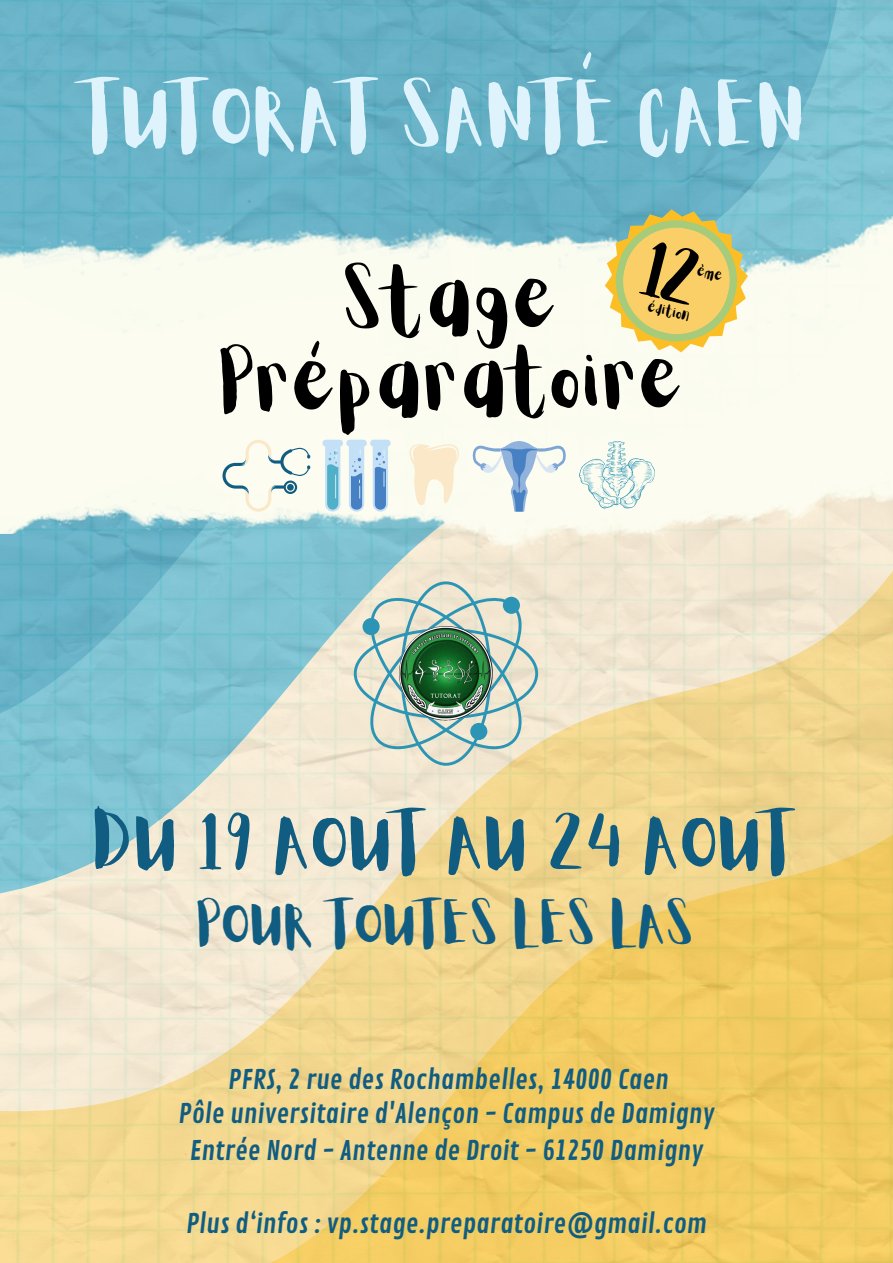
<style>
.page{position:relative;width:893px;height:1263px;background:#fff}
.page>*{position:absolute;margin:0;border:0;box-sizing:border-box;transform-origin:0 0}
.t1{font:74.1px "Aloja Extended";color:#def3fc}
.t2{font:70.57px "Aloja Extended";color:#000}
.t3{font:65.32px "Aloja Extended";color:#115d81}
.t4{font:49.57px "Aloja Extended";color:#115d81}
.t5{font:26.33px "Contrail One";color:#115d81}
.t6{font:12.67px "Aloja Extended";color:#000}
</style>
<div class="page">
<img style="left:0;top:0;width:893px;height:1263px">
<img style="left:0;top:535px;width:388px;height:17px">
<img style="left:0;top:221px;width:439px;height:314px">
<img style="left:439px;top:71px;width:454px;height:490px">
<svg style="left:222px;top:440px;width:88px;height:72px"></svg>
<svg style="left:322px;top:440px;width:69px;height:72px"></svg>
<svg style="left:472px;top:441px;width:94px;height:71px"></svg>
<svg style="left:408px;top:444px;width:51px;height:63px"></svg>
<svg style="left:579px;top:441px;width:76px;height:67px"></svg>
<svg style="left:354px;top:581px;width:184px;height:185px;background:#d0d9cb"></svg>
<img style="left:399px;top:626px;width:93px;height:94px">
<svg style="left:605px;top:209px;width:143px;height:143px;background:#ddcf82"></svg>
<p class="t1" style="left:85px;top:84px;width:725px">TUTORAT SANTÉ CAEN</p>
<p class="t2" style="left:345px;top:269px;width:217px">Stage</p>
<p class="t6" style="left:650px;top:300px;width:45px;rotate:14deg">édition</p>
<p class="t2" style="left:220px;top:350px;width:468px">Préparatoire</p>
<p class="t3" style="left:94px;top:814px;width:705px">DU 19 AOUT AU 24 AOUT</p>
<p class="t4" style="left:197px;top:903px;width:500px">POUR TOUTES LES LAS</p>
<p class="t5" style="left:228px;top:1064px;width:442px">PFRS, 2 rue des Rochambelles, 14000 Caen</p>
<p class="t5" style="left:178px;top:1098px;width:537px">Pôle universitaire d'Alençon - Campus de Damigny</p>
<p class="t5" style="left:190px;top:1135px;width:515px">Entrée Nord - Antenne de Droit - 61250 Damigny</p>
<p class="t5" style="left:186px;top:1208px;width:522px">Plus d‘infos : vp.stage.preparatoire@gmail.com</p>
</div>
